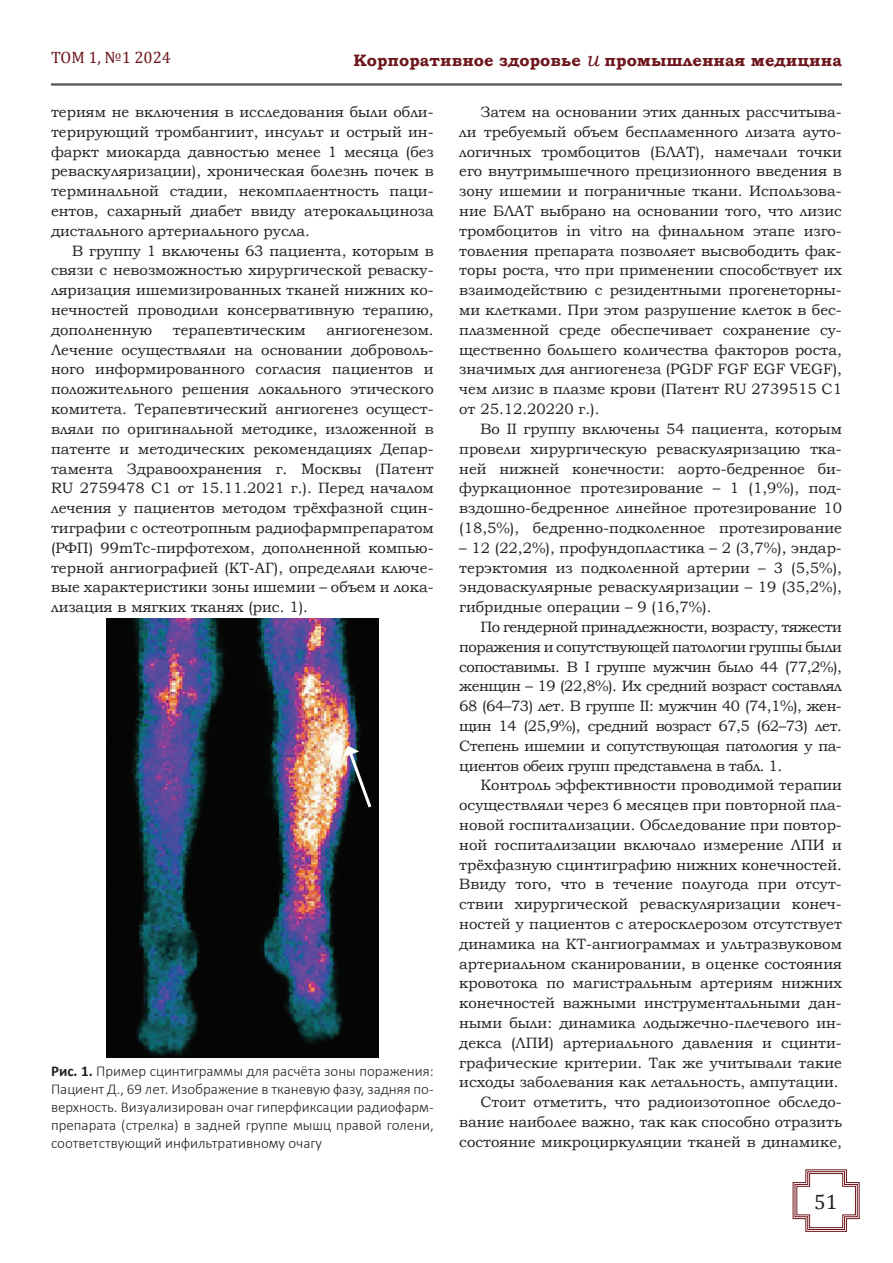
<style>
.page{position:relative;width:893px;height:1263px;background:#fff}
.page>*{position:absolute;margin:0;border:0;box-sizing:border-box;transform-origin:0 0}
.t1{font:21px "Cambria";color:#231f20}
.t2{font:700 16.5px "Bookman Old Style";color:#6e161d}
.t3{font:16.5px "Cambria";color:#6e161d}
.клинический_пример_т{font:15px/19.8px "Bookman Old Style";color:#231f20;text-align:justify}
.t4{font:300 15px/18px "Calibri";color:#231f20;text-align:justify}
.s1{font-weight:400;font-style:italic;font-size:21px}
.s2{font-weight:700}
</style>
<div class="page">
<hr style="left:51px;top:84px;width:791px;height:1px;background:#231f20">
<hr style="left:51px;top:85px;width:791px;height:1px;background:#231f20">
<svg style="left:792px;top:1169px;width:68px;height:63px"></svg>
<img style="left:106px;top:619px;width:272px;height:439px">
<svg style="left:343px;top:746px;width:31px;height:65px;background:#3a3b43"></svg>
<p class="t3" style="left:51px;top:48px;width:122px">ТОМ 1, №1 2024</p>
<p class="t2" style="left:354px;top:48px;width:490px">Корпоративное здоровье <span class="s1">и</span> промышленная медицина</p>
<p class="клинический_пример_т" style="left:51px;top:102px;width:384px">териям не включения в исследования были обли&shy;терирующий тромбангиит, инсульт и острый ин&shy;фаркт миокарда давностью менее 1 месяца (без реваскуляризации), хроническая болезнь почек в терминальной стадии, некомплаентность паци&shy;ентов, сахарный диабет ввиду атерокальциноза дистального артериального русла.</p>
<p class="клинический_пример_т" style="left:51px;top:241px;width:384px;text-indent:21px">В группу 1 включены 63 пациента, которым в связи с невозможностью хирургической реваску&shy;ляризация ишемизированных тканей нижних ко&shy;нечностей проводили консервативную терапию, дополненную</p>
<p class="клинический_пример_т" style="left:51px;top:320px;width:384px;text-indent:275px">ангиогенезом.<br>Лечение осуществляли на основании доброволь&shy;ного информированного согласия пациентов и положительного решения локального этического комитета. Терапевтический ангиогенез осущест&shy;вляли по оригинальной методике, изложенной в патенте и методических рекомендациях Депар&shy;тамента Здравоохранения г. Москвы (Патент RU 2759478 С1 от 15.11.2021 г.). Перед началом лечения у пациентов методом трёхфазной сцин&shy;тиграфии с остеотропным радиофармпрепаратом (РФП) 99mТс-пирфотехом, дополненной компью&shy;терной ангиографией (КТ-АГ), определяли ключе&shy;вые характеристики зоны ишемии – объем и лока&shy;лизация в мягких тканях (рис. 1).</p>
<p class="клинический_пример_т" style="left:173px;top:320px;width:134px">терапевтическим</p>
<p class="t4" style="left:51px;top:1062px;width:384px"><span class="s2">Рис. 1.</span> Пример сцинтиграммы для расчёта зоны поражения:<br>Пациент Д., 69 лет. Изображение в тканевую фазу, задняя по&shy;верхность. Визуализирован очаг гиперфиксации радиофарм&shy;препарата (стрелка) в задней группе мышц правой голени, соответствующий инфильтративному очагу</p>
<p class="клинический_пример_т" style="left:459px;top:102px;width:384px;text-indent:21px">Затем на основании этих данных рассчитыва&shy;ли требуемый объем беспламенного лизата ауто&shy;логичных тромбоцитов (БЛАТ), намечали точки его внутримышечного прецизионного введения в зону ишемии и пограничные ткани. Использова&shy;ние БЛАТ выбрано на основании того, что лизис тромбоцитов in vitro на финальном этапе изго&shy;товления препарата позволяет высвободить фак&shy;торы роста, что при применении способствует их взаимодействию с резидентными прогенеторны&shy;ми клетками. При этом разрушение клеток в бес&shy;плазменной среде обеспечивает сохранение су&shy;щественно большего количества факторов роста, значимых для ангиогенеза (PGDF FGF EGF VEGF), чем лизис в плазме крови (Патент RU 2739515 С1 от 25.12.20220 г.).</p>
<p class="клинический_пример_т" style="left:459px;top:419px;width:384px;text-indent:21px">Во II группу включены 54 пациента, которым провели хирургическую реваскуляризацию тка&shy;ней нижней конечности: аорто-бедренное би&shy;фуркационное протезирование – 1 (1,9%), под&shy;вздошно-бедренное линейное протезирование 10 (18,5%), бедренно-подколенное протезирование</p>
<p class="клинический_пример_т" style="left:459px;top:538px;width:384px">– 12 (22,2%), профундопластика – 2 (3,7%), эндар&shy;терэктомия из подколенной артерии – 3 (5,5%), эндоваскулярные реваскуляризации – 19 (35,2%), гибридные операции – 9 (16,7%).</p>
<p class="клинический_пример_т" style="left:459px;top:617px;width:384px;text-indent:21px">По гендерной принадлежности, возрасту, тяжести поражения и сопутствующей патологии группы были сопоставимы. В I группе мужчин было 44 (77,2%), женщин – 19 (22,8%). Их средний возраст составлял 68 (64–73) лет. В группе II: мужчин 40 (74,1%), жен&shy;щин 14 (25,9%), средний возраст 67,5 (62–73) лет.<br>Степень ишемии и сопутствующая патология у па&shy;циентов обеих групп представлена в табл. 1.</p>
<p class="клинический_пример_т" style="left:459px;top:775px;width:384px;text-indent:21px">Контроль эффективности проводимой терапии осуществляли через 6 месяцев при повторной пла&shy;новой госпитализации. Обследование при повтор&shy;ной госпитализации включало измерение ЛПИ и трёхфазную сцинтиграфию нижних конечностей.<br>Ввиду того, что в течение полугода при отсут&shy;ствии хирургической реваскуляризации конеч&shy;ностей у пациентов с атеросклерозом отсутствует динамика на КТ-ангиограммах и ультразвуковом артериальном сканировании, в оценке состояния кровотока по магистральным артериям нижних конечностей важными инструментальными дан&shy;ными были: динамика лодыжечно-плечевого ин&shy;декса (ЛПИ) артериального давления и сцинти&shy;графические критерии. Так же учитывали такие исходы заболевания как летальность, ампутации.</p>
<p class="клинический_пример_т" style="left:459px;top:1092px;width:384px;text-indent:21px">Стоит отметить, что радиоизотопное обследо&shy;вание наиболее важно, так как способно отразить состояние микроциркуляции тканей в динамике,</p>
<h1 class="t1" style="left:814px;top:1189px;width:25px">51</h1>
</div>
